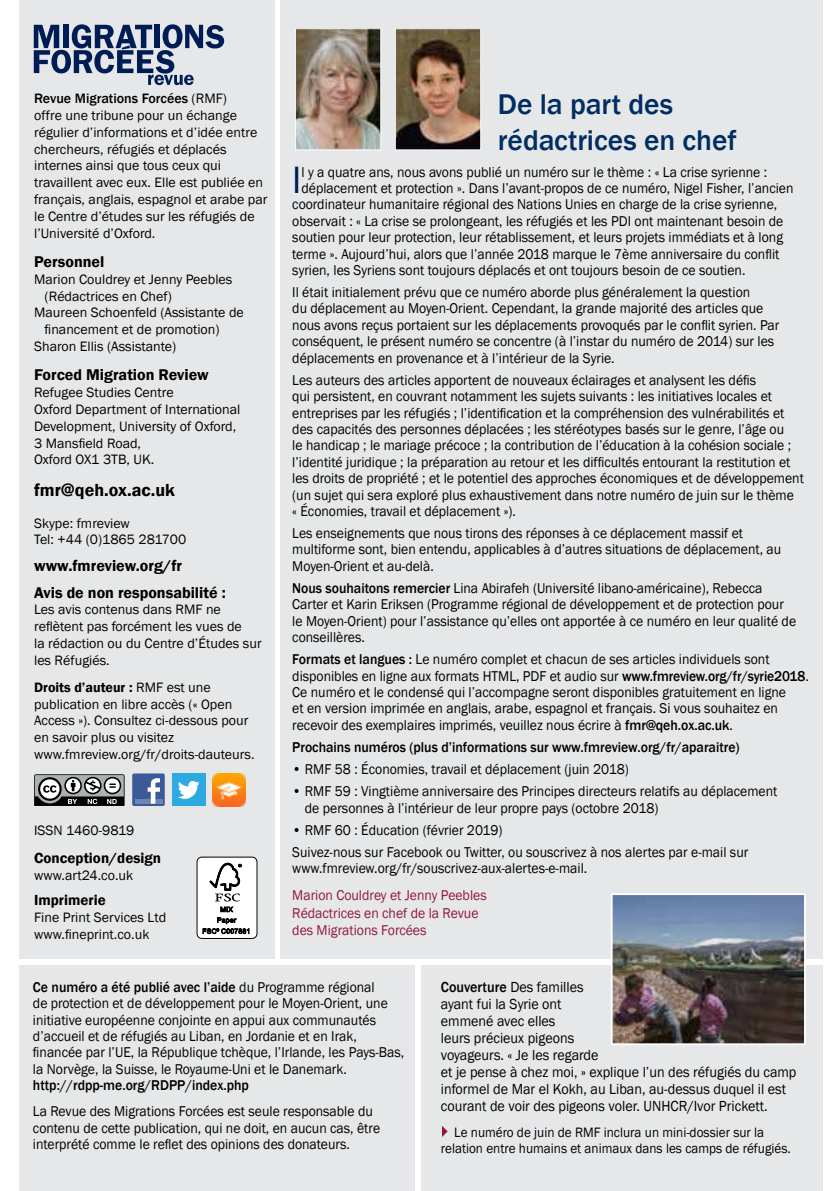
<style>
.page{position:relative;width:840px;height:1191px;background:#fff}
.page>*{position:absolute;margin:0;border:0;box-sizing:border-box;transform-origin:0 0}
.t1{font:39.2px "Franklin Gothic";color:#001c54;scale:.94 1}
.t2{font:500 29.2px/36px "Franklin Gothic";letter-spacing:-.005em;color:#002d62}
.t3{font:600 18px "Franklin Gothic";color:#000}
.t4{font:600 16px/26.6px "Franklin Gothic";color:#000}
.t5{font:15px/17px "Franklin Gothic";color:#000;scale:.94 1}
.t6{font:600 15px "Franklin Gothic";color:#000}
.t7{font:14.6px/16.4px "Franklin Gothic";color:#000;scale:.94 1}
.t8{font:500 14.6px "Franklin Gothic";color:#000;scale:.94 1}
.t9{font:14.6px/17.6px "Franklin Gothic";color:#92183a;scale:.94 1}
.t10{font:14px/16.8px "Franklin Gothic";color:#000}
.t11{font:14px/16px "Franklin Gothic";color:#000;scale:.94 1}
.s1{font-weight:500}
.s2{font-weight:600}
</style>
<div class="page">
<div style="left:280px;top:0;width:542px;height:958px;background:#e6e7e8"></div>
<div style="left:421px;top:965px;width:401px;height:226px;background:#e6e7e8"></div>
<div style="left:19px;top:965px;width:395px;height:226px;background:#e6e7e8"></div>
<img style="left:613px;top:896px;width:189px;height:146px">
<div style="left:610px;top:893px;width:195px;height:152px;border:2px solid #fff"></div>
<svg style="left:442px;top:1126px;width:5px;height:11px"></svg>
<div style="left:19px;top:0;width:255px;height:958px;background:#e6e7e8"></div>
<svg style="left:34px;top:774px;width:90px;height:32px;background:#747674"></svg>
<div style="left:132px;top:773px;width:33px;height:33px;background:#3c5a98;border-radius:2px"></div>
<hr style="left:134px;top:799px;width:28px;height:4px;background:#6d85b3">
<svg style="left:147px;top:778px;width:13px;height:25px"></svg>
<div style="left:172px;top:773px;width:33px;height:33px;background:#2caae1"></div>
<svg style="left:178px;top:781px;width:21px;height:18px"></svg>
<img style="left:212px;top:773px;width:33px;height:33px">
<svg style="left:34px;top:24px;width:190px;height:61px"></svg>
<img style="left:297px;top:30px;width:82px;height:118px">
<div style="left:295px;top:28px;width:86px;height:122px;border:1px solid #fff"></div>
<img style="left:397px;top:30px;width:81px;height:118px">
<div style="left:395px;top:28px;width:85px;height:122px;border:1px solid #fff"></div>
<div style="left:196px;top:857px;width:61px;height:81px;background:#fff;border-radius:5px"></div>
<div style="left:196px;top:856px;width:61px;height:83px;border:1px solid #000;border-radius:5px"></div>
<svg style="left:202px;top:862px;width:47px;height:72px"></svg>
<p class="t10" style="left:34px;top:90px;width:235px"><span class="s1">Revue Migrations Forcées</span> (RMF)<br>offre une tribune pour un échange régulier d’informations et d’idée entre chercheurs, réfugiés et déplacés internes ainsi que tous ceux qui travaillent avec eux. Elle est publiée en français, anglais, espagnol et arabe par le Centre d’études sur les réfugiés de l’Université d’Oxford.</p>
<p class="t4" style="left:34px;top:248px;width:72px">Personnel</p>
<p class="t10" style="left:34px;top:271px;width:200px">Marion Couldrey et Jenny Peebles</p>
<p class="t10" style="left:45px;top:288px;width:129px">(Rédactrices en Chef)</p>
<p class="t10" style="left:34px;top:305px;width:211px">Maureen Schoenfeld (Assistante de</p>
<p class="t10" style="left:45px;top:321px;width:176px">financement et de promotion)</p>
<p class="t10" style="left:34px;top:338px;width:144px">Sharon Ellis (Assistante)</p>
<p class="t4" style="left:34px;top:362px;width:176px">Forced Migration Review</p>
<p class="t10" style="left:34px;top:384px;width:208px">Refugee Studies Centre<br>Oxford Department of International<br>Development, University of Oxford,<br>3 Mansfield Road,<br>Oxford OX1 3TB, UK.</p>
<p class="t3" style="left:34px;top:479px;width:142px">fmr@qeh.ox.ac.uk</p>
<p class="t10" style="left:34px;top:515px;width:154px">Skype: fmreview<br>Tel: +44 (0)1865 281700</p>
<p class="t4" style="left:34px;top:552px;width:193px">www.fmreview.org/fr<br>Avis de non responsabilité :</p>
<p class="t10" style="left:34px;top:601px;width:229px">Les avis contenus dans RMF ne reflètent pas forcément les vues de<br>la rédaction ou du Centre d’Études sur les Réfugiés.</p>
<p class="t10" style="left:34px;top:679px;width:222px"><span class="s2">Droits d’auteur :</span> RMF est une publication en libre accès (« Open Access »). Consultez ci-dessous pour en savoir plus ou visitez www.fmreview.org/fr/droits-dauteurs.</p>
<p class="t10" style="left:34px;top:822px;width:102px">ISSN 1460-9819</p>
<p class="t6" style="left:34px;top:848px;width:128px">Conception/design</p>
<p class="t10" style="left:34px;top:867px;width:100px">www.art24.co.uk</p>
<p class="t6" style="left:34px;top:891px;width:73px">Imprimerie</p>
<p class="t10" style="left:34px;top:909px;width:134px">Fine Print Services Ltd www.fineprint.co.uk</p>
<h2 class="t2" style="left:497px;top:87px;width:240px">De la part des rédactrices en chef</h2>
<h1 class="t1" style="left:292px;top:155px;width:11px">I</h1>
<p class="t7" style="left:301px;top:164px;width:496px">l y a quatre ans, nous avons publié un numéro sur le thème : « La crise syrienne :</p>
<p class="t7" style="left:301px;top:180px;width:524px">déplacement et protection ». Dans l’avant-propos de ce numéro, Nigel Fisher, l’ancien</p>
<p class="t7" style="left:292px;top:197px;width:517px">coordinateur humanitaire régional des Nations Unies en charge de la crise syrienne,</p>
<p class="t7" style="left:292px;top:213px;width:523px">observait : « La crise se prolongeant, les réfugiés et les PDI ont maintenant besoin de</p>
<p class="t7" style="left:292px;top:229px;width:523px">soutien pour leur protection, leur rétablissement, et leurs projets immédiats et à long</p>
<p class="t7" style="left:292px;top:246px;width:519px">terme ». Aujourd’hui, alors que l’année 2018 marque le 7ème anniversaire du conflit</p>
<p class="t7" style="left:292px;top:262px;width:483px">syrien, les Syriens sont toujours déplacés et ont toujours besoin de ce soutien.</p>
<p class="t7" style="left:292px;top:284px;width:519px">Il était initialement prévu que ce numéro aborde plus généralement la question<br>du déplacement au Moyen-Orient. Cependant, la grande majorité des articles que nous avons reçus portaient sur les déplacements provoqués par le conflit syrien. Par conséquent, le présent numéro se concentre (à l’instar du numéro de 2014) sur les déplacements en provenance et à l’intérieur de la Syrie.</p>
<p class="t7" style="left:292px;top:372px;width:545px">Les auteurs des articles apportent de nouveaux éclairages et analysent les défis<br>qui persistent, en couvrant notamment les sujets suivants : les initiatives locales et entreprises par les réfugiés ; l’identification et la compréhension des vulnérabilités et des capacités des personnes déplacées ; les stéréotypes basés sur le genre, l’âge ou<br>le handicap ; le mariage précoce ; la contribution de l’éducation à la cohésion sociale ; l’identité juridique ; la préparation au retour et les difficultés entourant la restitution et les droits de propriété ; et le potentiel des approches économiques et de développement (un sujet qui sera exploré plus exhaustivement dans notre numéro de juin sur le thème<br>« Économies, travail et déplacement »).</p>
<p class="t7" style="left:292px;top:525px;width:521px">Les enseignements que nous tirons des réponses à ce déplacement massif et multiforme sont, bien entendu, applicables à d’autres situations de déplacement, au<br>Moyen-Orient et au-delà.</p>
<p class="t7" style="left:292px;top:580px;width:537px"><span class="s1">Nous souhaitons remercier</span> Lina Abirafeh (Université libano-américaine), Rebecca Carter et Karin Eriksen (Programme régional de développement et de protection pour le Moyen-Orient) pour l’assistance qu’elles ont apportée à ce numéro en leur qualité de conseillères.</p>
<p class="t7" style="left:292px;top:651px;width:550px"><span class="s1">Formats et langues :</span> Le numéro complet et chacun de ses articles individuels sont disponibles en ligne aux formats HTML, PDF et audio sur <span class="s1">www.fmreview.org/fr/syrie2018</span>.<br>Ce numéro et le condensé qui l’accompagne seront disponibles gratuitement en ligne<br>et en version imprimée en anglais, arabe, espagnol et français. Si vous souhaitez en recevoir des exemplaires imprimés, veuillez nous écrire à <span class="s1">fmr@qeh.ox.ac.uk</span>.</p>
<p class="t8" style="left:292px;top:738px;width:477px">Prochains numéros (plus d’informations sur www.fmreview.org/fr/aparaitre)</p>
<p class="t7" style="left:292px;top:761px;width:359px">• RMF 58 : Économies, travail et déplacement (juin 2018)</p>
<p class="t7" style="left:305px;top:783px;width:504px;text-indent:-13px">• RMF 59 : Vingtième anniversaire des Principes directeurs relatifs au déplacement de personnes à l’intérieur de leur propre pays (octobre 2018)</p>
<p class="t7" style="left:292px;top:819px;width:486px;line-height:22px">• RMF 60 : Éducation (février 2019)<br>Suivez-nous sur Facebook ou Twitter, ou souscrivez à nos alertes par e-mail sur</p>
<p class="t7" style="left:292px;top:860px;width:315px">www.fmreview.org/fr/souscrivez-aux-alertes-e-mail.</p>
<p class="t9" style="left:292px;top:887px;width:208px">Marion Couldrey et Jenny Peebles<br>Rédactrices en chef de la Revue des Migrations Forcées</p>
<p class="t7" style="left:33px;top:979px;width:396px"><span class="s1">Ce numéro a été publié avec l’aide</span> du Programme régional<br>de protection et de développement pour le Moyen-Orient, une initiative européenne conjointe en appui aux communautés d’accueil et de réfugiés au Liban, en Jordanie et en Irak, financée par l’UE, la République tchèque, l’Irlande, les Pays-Bas, la Norvège, la Suisse, le Royaume-Uni et le Danemark.</p>
<p class="t8" style="left:33px;top:1076px;width:231px">http://rdpp-me.org/RDPP/index.php</p>
<p class="t7" style="left:33px;top:1103px;width:370px">La Revue des Migrations Forcées est seule responsable du contenu de cette publication, qui ne doit, en aucun cas, être interprété comme le reflet des opinions des donateurs.</p>
<p class="t5" style="left:440px;top:979px;width:379px"><span class="s1">Couverture</span> Des familles<br>ayant fui la Syrie ont<br>emmené avec elles<br>leurs précieux pigeons<br>voyageurs. « Je les regarde<br>et je pense à chez moi, » explique l’un des réfugiés du camp informel de Mar el Kokh, au Liban, au-dessus duquel il est courant de voir des pigeons voler. UNHCR/Ivor Prickett.</p>
<p class="t11" style="left:440px;top:1124px;width:373px;text-indent:13px">Le numéro de juin de RMF inclura un mini-dossier sur la relation entre humains et animaux dans les camps de réfugiés.</p>
</div>
